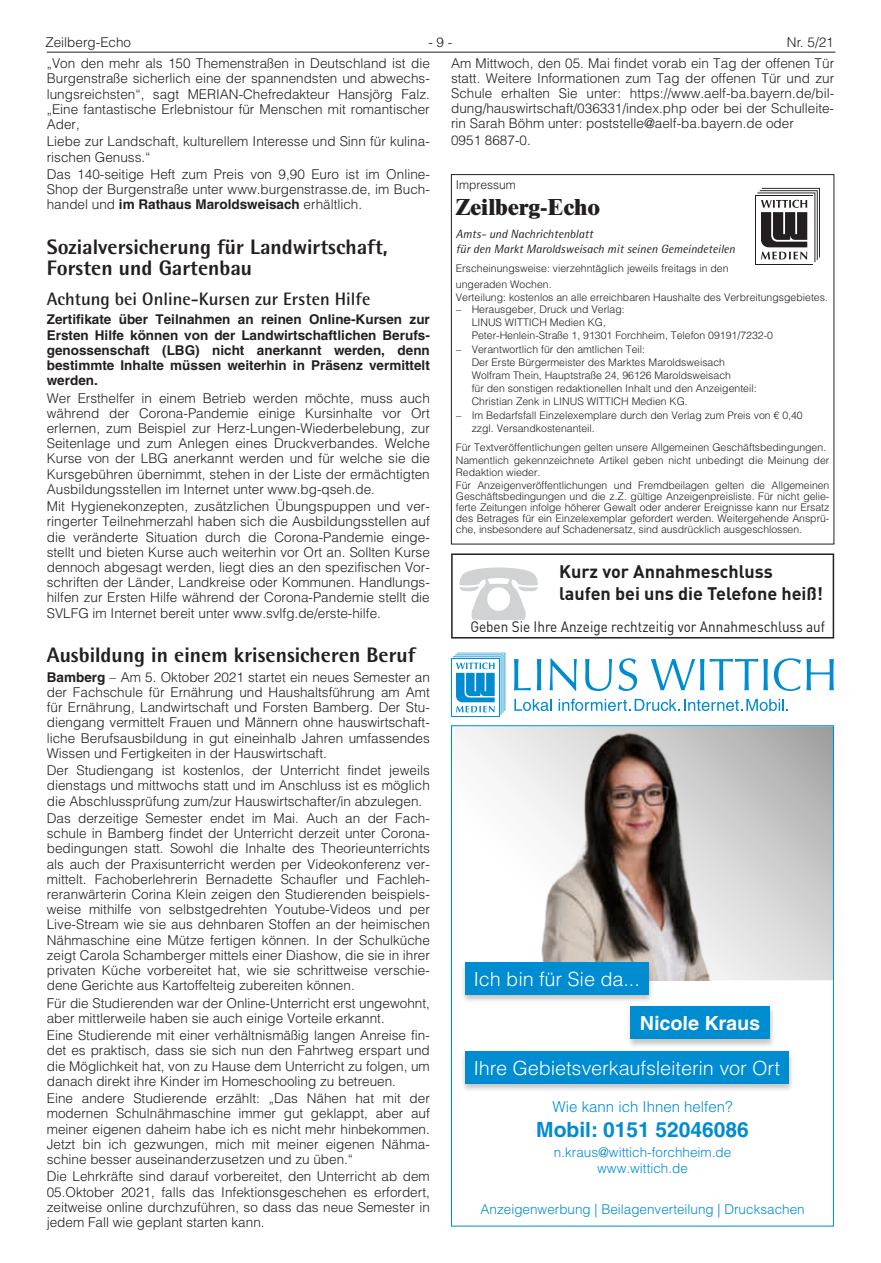
<style>
.page{position:relative;width:881px;height:1263px;background:#fff}
.page>*{position:absolute;margin:0;border:0;box-sizing:border-box;transform-origin:0 0}
.t1{font:800 22.5px "Times LT";color:#231f20}
.t2{font:800 21px/21.1px "Agfa Rotis Semisans";color:#231f20}
.t3{font:700 21px "Helvetica LT";color:#008cd0}
.t4{font:300 19.5px "Helvetica LT";color:#fff}
.t5{font:700 19.5px "Helvetica LT";color:#fff}
.t6{font:700 18px "DIN";color:#231f20}
.t7{font:700 18px "Agfa Rotis Semisans";color:#231f20}
.t8{font:15px "DIN";color:#231f20;scale:.9 1}
.t9{font:300 15px "Helvetica LT";color:#008cd0}
.t10{font:300 13.5px/15.1px "Helvetica LT";color:#231f20;text-align:justify}
.t11{font:700 13.5px/15.1px "Helvetica LT";color:#231f20;text-align:justify}
.t12{font:300 13.5px/16.2px "Helvetica LT";color:#008cd0;text-align:center}
.t13{font:italic 12px/15px "Agfa Rotis Semisans";color:#231f20}
.t14{font:300 12px "Helvetica LT";color:#231f20}
.t15{font:300 10.5px/13.2px "Helvetica LT";color:#231f20}
.s1{font-weight:700}
</style>
<div class="page">
<hr style="left:47px;top:52px;width:788px;height:1px;background:#231f20">
<div style="left:451px;top:174px;width:382px;height:370px;border:1px solid #231f20"></div>
<svg style="left:757px;top:188px;width:62px;height:74px"></svg>
<svg style="left:453px;top:727px;width:378px;height:253px"></svg>
<div style="left:626px;top:1006px;width:148px;height:42px;background:#231f20;opacity:.26"></div>
<div style="left:630px;top:1006px;width:139px;height:33px;background:#008cd0"></div>
<svg style="left:514px;top:659px;width:16px;height:31px"></svg>
<svg style="left:536px;top:659px;width:5px;height:31px"></svg>
<svg style="left:549px;top:658px;width:27px;height:33px"></svg>
<svg style="left:585px;top:659px;width:27px;height:32px"></svg>
<svg style="left:618px;top:658px;width:19px;height:33px"></svg>
<svg style="left:651px;top:659px;width:116px;height:31px"></svg>
<svg style="left:773px;top:658px;width:27px;height:33px"></svg>
<svg style="left:806px;top:659px;width:27px;height:31px"></svg>
<div style="left:451px;top:658px;width:48px;height:58px;background:#008cd0"></div>
<div style="left:452px;top:659px;width:46px;height:57px;background:#fff"></div>
<svg style="left:453px;top:653px;width:52px;height:62px"></svg>
<svg style="left:514px;top:699px;width:37px;height:12px"></svg>
<svg style="left:558px;top:699px;width:229px;height:12px"></svg>
<img style="left:480px;top:731px;width:329px;height:249px">
<div style="left:460px;top:961px;width:193px;height:42px;background:#231f20;opacity:.26"></div>
<div style="left:465px;top:962px;width:183px;height:32px;background:#008cd0"></div>
<div style="left:460px;top:1050px;width:333px;height:42px;background:#231f20;opacity:.26"></div>
<div style="left:465px;top:1051px;width:323px;height:32px;background:#008cd0"></div>
<div style="left:451px;top:553px;width:382px;height:85px;border:2px solid #231f20"></div>
<p class="t10" style="left:45px;top:34px;width:87px">Zeilberg-Echo</p>
<p class="t10" style="left:428px;top:34px;width:26px">- 9 -</p>
<p class="t10" style="left:451px;top:31px;width:384px;line-height:21.3px;text-align:right">Nr. 5/21<br>Am Mittwoch, den 05. Mai findet vorab ein Tag der offenen Tür</p>
<p class="t10" style="left:451px;top:71px;width:384px">statt. Weitere Informationen zum Tag der offenen Tür und zur Schule erhalten Sie unter: https://www.aelf-ba.bayern.de/bil&shy;dung/hauswirtschaft/036331/index.php oder bei der Schulleite&shy;rin Sarah Böhm unter: poststelle@aelf-ba.bayern.de oder</p>
<p class="t10" style="left:451px;top:133px;width:81px">0951 8687-0.</p>
<p class="t10" style="left:47px;top:56px;width:384px">„Von den mehr als 150 Themenstraßen in Deutschland ist die Burgenstraße sicherlich eine der spannendsten und abwechs&shy;lungsreichsten“, sagt MERIAN-Chefredakteur Hansjörg Falz. „Eine fantastische Erlebnistour für Menschen mit romantischer Ader,</p>
<p class="t10" style="left:47px;top:134px;width:384px">Liebe zur Landschaft, kulturellem Interesse und Sinn für kulina&shy;rischen Genuss.“</p>
<p class="t10" style="left:47px;top:166px;width:384px">Das 140-seitige Heft zum Preis von 9,90 Euro ist im Online-Shop der Burgenstraße unter www.burgenstrasse.de, im Buch&shy;handel und <span class="s1">im Rathaus Maroldsweisach</span> erhältlich.</p>
<h2 class="t2" style="left:47px;top:236px;width:342px">Sozialversicherung für Landwirtschaft,<br>Forsten und Gartenbau</h2>
<h3 class="t7" style="left:47px;top:288px;width:325px">Achtung bei Online-Kursen zur Ersten Hilfe</h3>
<p class="t11" style="left:47px;top:312px;width:384px">Zertifikate über Teilnahmen an reinen Online-Kursen zur Ersten Hilfe können von der Landwirtschaftlichen Berufs&shy;genossenschaft (LBG) nicht anerkannt werden, denn bestimmte Inhalte müssen weiterhin in Präsenz vermittelt werden.</p>
<p class="t10" style="left:47px;top:390px;width:384px">Wer Ersthelfer in einem Betrieb werden möchte, muss auch während der Corona-Pandemie einige Kursinhalte vor Ort erlernen, zum Beispiel zur Herz-Lungen-Wiederbelebung, zur Seitenlage und zum Anlegen eines Druckverbandes. Welche Kurse von der LBG anerkannt werden und für welche sie die Kursgebühren übernimmt, stehen in der Liste der ermächtigten Ausbildungsstellen im Internet unter www.bg-qseh.de.</p>
<p class="t10" style="left:47px;top:499px;width:384px">Mit Hygienekonzepten, zusätzlichen Übungspuppen und ver&shy;ringerter Teilnehmerzahl haben sich die Ausbildungsstellen auf die veränderte Situation durch die Corona-Pandemie einge&shy;stellt und bieten Kurse auch weiterhin vor Ort an. Sollten Kurse dennoch abgesagt werden, liegt dies an den spezifischen Vor&shy;schriften der Länder, Landkreise oder Kommunen. Handlungs&shy;hilfen zur Ersten Hilfe während der Corona-Pandemie stellt die SVLFG im Internet bereit unter www.svlfg.de/erste-hilfe.</p>
<h2 class="t2" style="left:47px;top:644px;width:370px">Ausbildung in einem krisensicheren Beruf</h2>
<p class="t10" style="left:47px;top:669px;width:384px"><span class="s1">Bamberg</span> – Am 5. Oktober 2021 startet ein neues Semester an der Fachschule für Ernährung und Haushaltsführung am Amt für Ernährung, Landwirtschaft und Forsten Bamberg. Der Stu&shy;diengang vermittelt Frauen und Männern ohne hauswirtschaft&shy;liche Berufsausbildung in gut eineinhalb Jahren umfassendes Wissen und Fertigkeiten in der Hauswirtschaft.</p>
<p class="t10" style="left:47px;top:762px;width:384px">Der Studiengang ist kostenlos, der Unterricht findet jeweils dienstags und mittwochs statt und im Anschluss ist es möglich die Abschlussprüfung zum/zur Hauswirtschafter/in abzulegen.</p>
<p class="t10" style="left:47px;top:810px;width:384px">Das derzeitige Semester endet im Mai. Auch an der Fach&shy;schule in Bamberg findet der Unterricht derzeit unter Corona&shy;bedingungen statt. Sowohl die Inhalte des Theorieunterrichts als auch der Praxisunterricht werden per Videokonferenz ver&shy;mittelt. Fachoberlehrerin Bernadette Schaufler und Fachleh&shy;reranwärterin Corina Klein zeigen den Studierenden beispiels&shy;weise mithilfe von selbstgedrehten Youtube-Videos und per Live-Stream wie sie aus dehnbaren Stoffen an der heimischen Nähmaschine eine Mütze fertigen können. In der Schulküche zeigt Carola Schamberger mittels einer Diashow, die sie in ihrer privaten Küche vorbereitet hat, wie sie schrittweise verschie&shy;dene Gerichte aus Kartoffelteig zubereiten können.</p>
<p class="t10" style="left:47px;top:995px;width:384px">Für die Studierenden war der Online-Unterricht erst ungewohnt, aber mittlerweile haben sie auch einige Vorteile erkannt.</p>
<p class="t10" style="left:47px;top:1027px;width:384px">Eine Studierende mit einer verhältnismäßig langen Anreise fin&shy;det es praktisch, dass sie sich nun den Fahrtweg erspart und die Möglichkeit hat, von zu Hause dem Unterricht zu folgen, um danach direkt ihre Kinder im Homeschooling zu betreuen.</p>
<p class="t10" style="left:47px;top:1090px;width:384px">Eine andere Studierende erzählt: „Das Nähen hat mit der modernen Schulnähmaschine immer gut geklappt, aber auf meiner eigenen daheim habe ich es nicht mehr hinbekommen.<br>Jetzt bin ich gezwungen, mich mit meiner eigenen Nähma&shy;schine besser auseinanderzusetzen und zu üben.“</p>
<p class="t10" style="left:47px;top:1169px;width:384px">Die Lehrkräfte sind darauf vorbereitet, den Unterricht ab dem 05.Oktober 2021, falls das Infektionsgeschehen es erfordert, zeitweise online durchzuführen, so dass das neue Semester in jedem Fall wie geplant starten kann.</p>
<p class="t14" style="left:455px;top:177px;width:61px">Impressum</p>
<h1 class="t1" style="left:455px;top:193px;width:145px">Zeilberg-Echo</h1>
<p class="t13" style="left:455px;top:227px;width:281px">Amts- und Nachrichtenblatt<br>für den Markt Maroldsweisach mit seinen Gemeindeteilen</p>
<p class="t15" style="left:455px;top:261px;width:274px;line-height:15.8px">Erscheinungsweise: vierzehntäglich jeweils freitags in den ungeraden Wochen.</p>
<p class="t15" style="left:455px;top:290px;width:373px">Verteilung: kostenlos an alle erreichbaren Haushalte des Verbreitungsgebietes.</p>
<p class="t15" style="left:471px;top:302px;width:303px;text-indent:-16px">– Herausgeber, Druck und Verlag:<br>LINUS WITTICH Medien KG,<br>Peter-Henlein-Straße 1, 91301 Forchheim, Telefon 09191/7232-0</p>
<p class="t15" style="left:471px;top:342px;width:286px;text-indent:-16px">– Verantwortlich für den amtlichen Teil:<br>Der Erste Bürgermeister des Marktes Maroldsweisach Wolfram Thein, Hauptstraße 24, 96126 Maroldsweisach<br>für den sonstigen redaktionellen Inhalt und den Anzeigenteil:<br>Christian Zenk in LINUS WITTICH Medien KG.</p>
<p class="t15" style="left:471px;top:408px;width:332px;text-indent:-16px">– Im Bedarfsfall Einzelexemplare durch den Verlag zum Preis von € 0,40 zzgl. Versandkostenanteil.</p>
<p class="t15" style="left:455px;top:441px;width:375px">Für Textveröffentlichungen gelten unsere Allgemeinen Geschäftsbedingungen.<br>Namentlich gekennzeichnete Artikel geben nicht unbedingt die Meinung der</p>
<p class="t15" style="left:455px;top:465px;width:375px">Redaktion wieder.<br>Für Anzeigenveröffentlichungen und Fremdbeilagen gelten die Allgemeinen</p>
<p class="t15" style="left:455px;top:490px;width:375px;line-height:11.1px;text-align:justify">Geschäftsbedingungen und die z.Z. gültige Anzeigenpreisliste. Für nicht gelie&shy;ferte Zeitungen infolge höherer Gewalt oder anderer Ereignisse kann nur Ersatz des Betrages für ein Einzelexemplar gefordert werden. Weitergehende Ansprü&shy;che, insbesondere auf Schadenersatz, sind ausdrücklich ausgeschlossen.</p>
<h3 class="t6" style="left:559px;top:560px;width:215px">Kurz vor Annahmeschluss</h3>
<h3 class="t6" style="left:559px;top:582px;width:265px">laufen bei uns die Telefone heiß!</h3>
<p class="t8" style="left:470px;top:618px;width:395px">Geben Sie Ihre Anzeige rechtzeitig vor Annahmeschluss auf</p>
<h3 class="t4" style="left:473px;top:967px;width:168px">Ich bin für Sie da...</h3>
<h3 class="t5" style="left:639px;top:1011px;width:122px">Nicole Kraus</h3>
<h3 class="t4" style="left:473px;top:1056px;width:308px">Ihre Gebietsverkaufsleiterin vor Ort</h3>
<p class="t9" style="left:552px;top:1097px;width:181px">Wie kann ich Ihnen helfen?</p>
<h2 class="t3" style="left:536px;top:1117px;width:214px">Mobil: 0151 52046086</h2>
<p class="t12" style="left:553px;top:1143px;width:179px">n.kraus@wittich-forchheim.de www.wittich.de</p>
<p class="t12" style="left:480px;top:1201px;width:325px">Anzeigenwerbung | Beilagenverteilung | Drucksachen</p>
</div>
